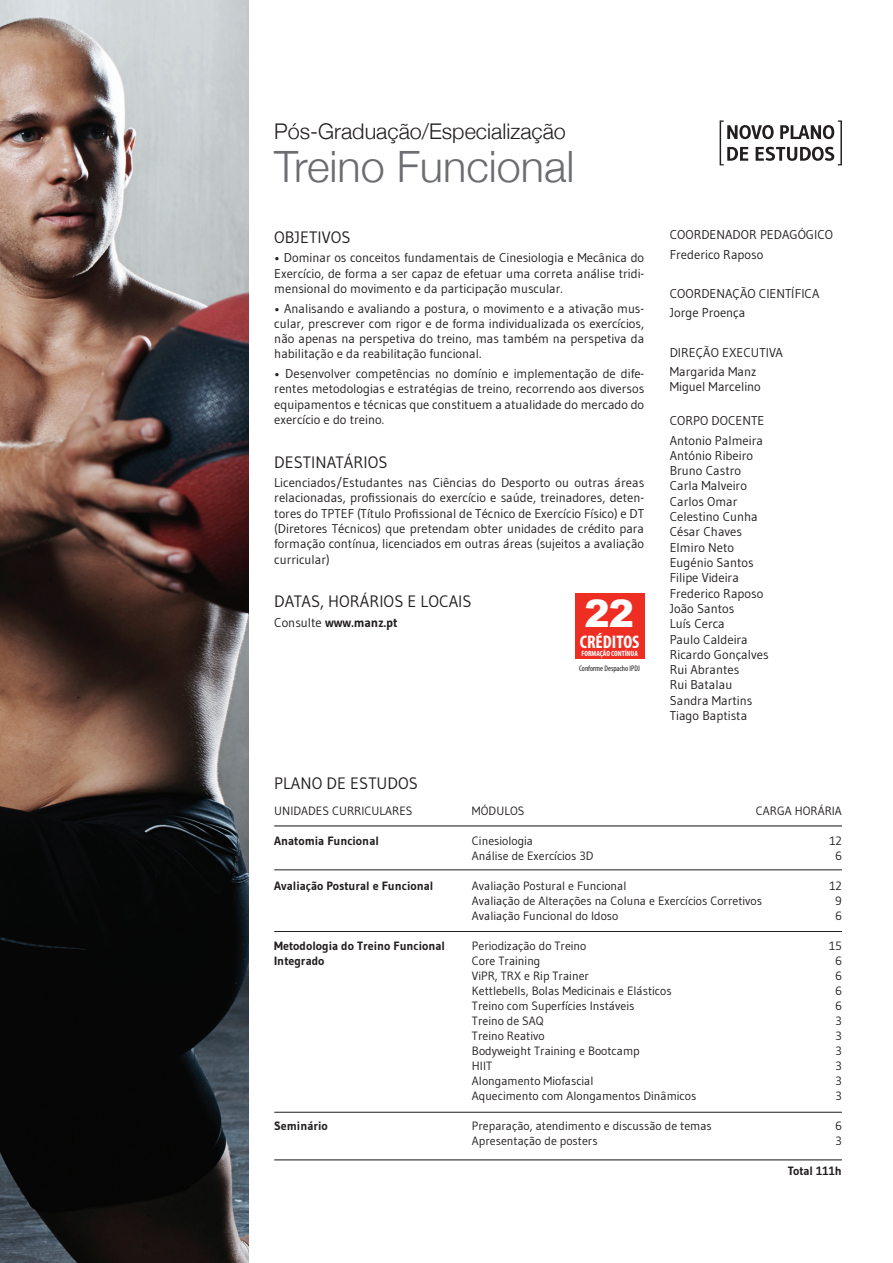
<style>
.page{position:relative;width:893px;height:1263px;background:#fff}
.page>*{position:absolute;margin:0;border:0;box-sizing:border-box;transform-origin:0 0}
.t1{font:300 43.2px "Helvetica Neue";color:#6c6d70}
.t2{font:900 37.8px "Arial";color:#fff}
.t3{font:300 21.6px "Helvetica Neue";color:#231f20}
.t4{font:700 condensed 18.3px "Myriad Pro";color:#fff}
.t5{font:16.5px "Gudea";color:#231f20}
.t6{font:12.75px/15.3px "Gudea";color:#231f20;text-align:justify}
.t7{font:700 12.75px "Gudea";color:#231f20}
.t8{font:12px "Gudea";color:#231f20}
.t9{font:700 12px/15px "Gudea";color:#231f20}
.t10{font:condensed 8.1px "Myriad Pro";color:#231f20}
.t11{font:700 condensed 7.65px "Myriad Pro";color:#fff}
.s1{font-weight:400}
</style>
<div class="page">
<img style="left:0;top:0;width:249px;height:1263px">
<div style="left:575px;top:593px;width:69px;height:66px;background:#ee2e22"></div>
<hr style="left:274px;top:825px;width:568px;height:1px;background:#231f20">
<hr style="left:274px;top:869px;width:568px;height:1px;background:#231f20">
<hr style="left:274px;top:1159px;width:568px;height:1px;background:#231f20">
<hr style="left:274px;top:931px;width:568px;height:1px;background:#231f20">
<hr style="left:274px;top:1112px;width:568px;height:1px;background:#231f20">
<svg style="left:720px;top:120px;width:122px;height:45px"></svg>
<p class="t3" style="left:274px;top:114px;width:293px">Pós-Graduação/Especialização</p>
<p class="t1" style="left:274px;top:132px;width:302px">Treino Funcional</p>
<p class="t5" style="left:274px;top:227px;width:78px">OBJETIVOS</p>
<p class="t6" style="left:274px;top:250px;width:371px">• Dominar os conceitos fundamentais de Cinesiologia e Mecânica do Exercício, de forma a ser capaz de efetuar uma correta análise tridi&shy;mensional do movimento e da participação muscular.</p>
<p class="t6" style="left:274px;top:300px;width:371px">• Analisando e avaliando a postura, o movimento e a ativação mus&shy;cular, prescrever com rigor e de forma individualizada os exercícios, não apenas na perspetiva do treino, mas também na perspetiva da habilitação e da reabilitação funcional.</p>
<p class="t6" style="left:274px;top:366px;width:371px">• Desenvolver competências no domínio e implementação de dife&shy;rentes metodologias e estratégias de treino, recorrendo aos diversos equipamentos e técnicas que constituem a atualidade do mercado do exercício e do treino.</p>
<p class="t5" style="left:274px;top:451px;width:115px">DESTINATÁRIOS</p>
<p class="t6" style="left:274px;top:475px;width:371px">Licenciados/Estudantes nas Ciências do Desporto ou outras áreas relacionadas, profissionais do exercício e saúde, treinadores, deten&shy;tores do TPTEF (Título Profissional de Técnico de Exercício Físico) e DT (Diretores Técnicos) que pretendam obter unidades de crédito para formação contínua, licenciados em outras áreas (sujeitos a avaliação curricular)</p>
<p class="t5" style="left:274px;top:591px;width:199px">DATAS, HORÁRIOS E LOCAIS</p>
<p class="t7" style="left:274px;top:614px;width:125px"><span class="s1">Consulte</span> www.manz.pt</p>
<p class="t2" style="left:584px;top:586px;width:51px">22</p>
<p class="t4" style="left:580px;top:630px;width:61px">CRÉDITOS</p>
<p class="t10" style="left:579px;top:663px;width:63px">Conforme Despacho IPDJ</p>
<p class="t11" style="left:581px;top:649px;width:58px">FORMAÇÃO CONTÍNUA</p>
<p class="t5" style="left:274px;top:773px;width:145px">PLANO DE ESTUDOS</p>
<p class="t6" style="left:670px;top:227px;width:165px">COORDENADOR PEDAGÓGICO</p>
<p class="t6" style="left:670px;top:246px;width:95px">Frederico Raposo</p>
<p class="t6" style="left:670px;top:285px;width:151px">COORDENAÇÃO CIENTÍFICA</p>
<p class="t6" style="left:670px;top:305px;width:77px">Jorge Proença</p>
<p class="t6" style="left:670px;top:344px;width:115px">DIREÇÃO EXECUTIVA</p>
<p class="t6" style="left:670px;top:364px;width:88px">Margarida Manz</p>
<p class="t6" style="left:670px;top:379px;width:93px">Miguel Marcelino</p>
<p class="t6" style="left:670px;top:413px;width:96px">CORPO DOCENTE</p>
<p class="t6" style="left:670px;top:432px;width:95px">Antonio Palmeira</p>
<p class="t6" style="left:670px;top:448px;width:85px">António Ribeiro</p>
<p class="t6" style="left:670px;top:463px;width:73px">Bruno Castro</p>
<p class="t6" style="left:670px;top:478px;width:79px">Carla Malveiro</p>
<p class="t6" style="left:670px;top:493px;width:69px">Carlos Omar</p>
<p class="t6" style="left:670px;top:509px;width:90px">Celestino Cunha</p>
<p class="t6" style="left:670px;top:524px;width:74px">César Chaves</p>
<p class="t6" style="left:670px;top:539px;width:66px">Elmiro Neto</p>
<p class="t6" style="left:670px;top:555px;width:85px">Eugénio Santos</p>
<p class="t6" style="left:670px;top:570px;width:71px">Filipe Videira</p>
<p class="t6" style="left:670px;top:585px;width:95px">Frederico Raposo</p>
<p class="t6" style="left:670px;top:601px;width:66px">João Santos</p>
<p class="t6" style="left:670px;top:616px;width:57px">Luís Cerca</p>
<p class="t6" style="left:670px;top:631px;width:80px">Paulo Caldeira</p>
<p class="t6" style="left:670px;top:646px;width:100px">Ricardo Gonçalves</p>
<p class="t6" style="left:670px;top:662px;width:71px">Rui Abrantes</p>
<p class="t6" style="left:670px;top:677px;width:64px">Rui Batalau</p>
<p class="t6" style="left:670px;top:692px;width:84px">Sandra Martins</p>
<p class="t6" style="left:670px;top:708px;width:79px">Tiago Baptista</p>
<p class="t8" style="left:274px;top:804px;width:140px">UNIDADES CURRICULARES</p>
<p class="t9" style="left:274px;top:834px;width:106px">Anatomia Funcional</p>
<p class="t9" style="left:274px;top:879px;width:161px">Avaliação Postural e Funcional</p>
<p class="t9" style="left:274px;top:939px;width:172px">Metodologia do Treino Funcional<br>Integrado</p>
<p class="t9" style="left:274px;top:1119px;width:55px">Seminário</p>
<p class="t8" style="left:472px;top:804px;width:54px">MÓDULOS</p>
<p class="t8" style="left:472px;top:834px;width:63px">Cinesiologia</p>
<p class="t8" style="left:472px;top:849px;width:123px">Análise de Exercícios 3D</p>
<p class="t8" style="left:472px;top:879px;width:156px">Avaliação Postural e Funcional</p>
<p class="t8" style="left:472px;top:894px;width:292px">Avaliação de Alterações na Coluna e Exercícios Corretivos</p>
<p class="t8" style="left:472px;top:909px;width:148px">Avaliação Funcional do Idoso</p>
<p class="t8" style="left:472px;top:939px;width:116px">Periodização do Treino</p>
<p class="t8" style="left:472px;top:954px;width:70px">Core Training</p>
<p class="t8" style="left:472px;top:969px;width:119px">ViPR, TRX e Rip Trainer</p>
<p class="t8" style="left:472px;top:984px;width:201px">Kettlebells, Bolas Medicinais e Elásticos</p>
<p class="t8" style="left:472px;top:999px;width:164px">Treino com Superfícies Instáveis</p>
<p class="t8" style="left:472px;top:1014px;width:73px">Treino de SAQ</p>
<p class="t8" style="left:472px;top:1029px;width:74px">Treino Reativo</p>
<p class="t8" style="left:472px;top:1044px;width:169px">Bodyweight Training e Bootcamp</p>
<p class="t8" style="left:472px;top:1059px;width:22px">HIIT</p>
<p class="t8" style="left:472px;top:1074px;width:123px">Alongamento Miofascial</p>
<p class="t8" style="left:472px;top:1089px;width:226px">Aquecimento com Alongamentos Dinâmicos</p>
<p class="t8" style="left:472px;top:1119px;width:241px">Preparação, atendimento e discussão de temas</p>
<p class="t8" style="left:472px;top:1134px;width:127px">Apresentação de posters</p>
<p class="t8" style="left:756px;top:804px;width:88px">CARGA HORÁRIA</p>
<p class="t8" style="left:829px;top:834px;width:14px">12</p>
<p class="t8" style="left:835px;top:849px;width:8px">6</p>
<p class="t8" style="left:829px;top:879px;width:14px">12</p>
<p class="t8" style="left:835px;top:894px;width:8px">9</p>
<p class="t8" style="left:835px;top:909px;width:8px">6</p>
<p class="t8" style="left:829px;top:939px;width:14px">15</p>
<p class="t8" style="left:835px;top:954px;width:8px">6</p>
<p class="t8" style="left:835px;top:969px;width:8px">6</p>
<p class="t8" style="left:835px;top:984px;width:8px">6</p>
<p class="t8" style="left:835px;top:999px;width:8px">6</p>
<p class="t8" style="left:836px;top:1014px;width:8px">3</p>
<p class="t8" style="left:836px;top:1029px;width:8px">3</p>
<p class="t8" style="left:836px;top:1044px;width:8px">3</p>
<p class="t8" style="left:836px;top:1059px;width:8px">3</p>
<p class="t8" style="left:836px;top:1074px;width:8px">3</p>
<p class="t8" style="left:836px;top:1089px;width:8px">3</p>
<p class="t8" style="left:835px;top:1119px;width:8px">6</p>
<p class="t8" style="left:836px;top:1134px;width:8px">3</p>
<p class="t9" style="left:788px;top:1164px;width:56px">Total 111h</p>
</div>
